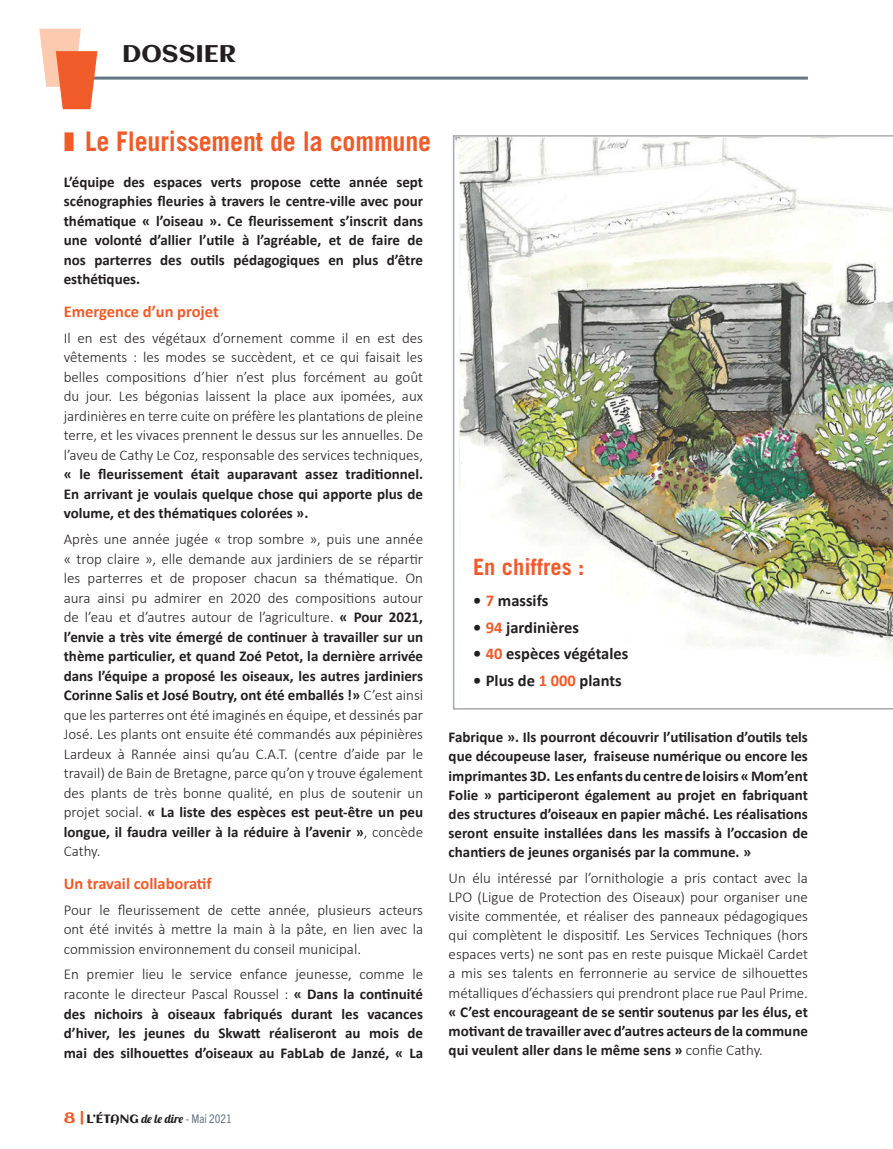
<style>
.page{position:relative;width:893px;height:1149px;background:#fff}
.page>*{position:absolute;margin:0;border:0;box-sizing:border-box;transform-origin:0 0}
.t1{font:700 27px "Trade Gothic";letter-spacing:-.005em;color:#f15a29;scale:.96 1}
.t2{font:24px "Aclonica";color:#231f20}
.titre{font:700 22.5px "Trade Gothic";color:#f15a29}
.texte{font:700 16.5px "Calibri";color:#231f20}
.sous_titre{font:700 16.5px "Calibri";color:#f15a29}
.texte-2{font:300 15px/19.5px "Calibri";color:#231f20;text-align:justify}
.texte-3{font:700 15px/19.5px "Calibri";color:#231f20;text-align:justify}
.t3{font:12px "Lobster 1.4";color:#231f20}
.s1{font-weight:700}
.s2{font-weight:300}
.s3{color:#f15a29}
.s4{font-family:"Aclonica";font-size:15px;color:#f15a29}
.s5{font-family:"Aclonica"}
.s6{font-family:"Trade Gothic Next LT Pro";font-stretch:condensed;color:#647883}
</style>
<div class="page">
<hr style="left:85px;top:77px;width:723px;height:3px;background:#647883">
<svg style="left:39px;top:29px;width:58px;height:80px"></svg>
<img style="left:453px;top:135px;width:440px;height:574px">
<h2 class="t2" style="left:122px;top:37px;width:115px">DOSSIER</h2>
<p class="t1" style="left:64px;top:125px;width:384px">❚ Le Fleurissement de la commune</p>
<p class="texte-3" style="left:64px;top:171px;width:361px">L’équipe des espaces verts propose cette année sept scénographies fleuries à travers le centre-ville avec pour thématique « l’oiseau ». Ce fleurissement s’inscrit dans une volonté d’allier l’utile à l’agréable, et de faire de nos parterres des outils pédagogiques en plus d’être esthétiques.</p>
<p class="sous_titre" style="left:64px;top:301px;width:156px">Emergence d’un projet</p>
<p class="texte-2" style="left:64px;top:327px;width:361px">Il en est des végétaux d’ornement comme il en est des vêtements : les modes se succèdent, et ce qui faisait les belles compositions d’hier n’est plus forcément au goût du jour. Les bégonias laissent la place aux ipomées, aux jardinières en terre cuite on préfère les plantations de pleine terre, et les vivaces prennent le dessus sur les annuelles. De l’aveu de Cathy Le Coz, responsable des services techniques, <span class="s1">« le fleurissement était auparavant assez traditionnel.<br>En arrivant je voulais quelque chose qui apporte plus de volume, et des thématiques colorées ».</span></p>
<p class="texte-2" style="left:64px;top:529px;width:361px">Après une année jugée « trop sombre », puis une année « trop claire », elle demande aux jardiniers de se répartir les parterres et de proposer chacun sa thématique. On aura ainsi pu admirer en 2020 des compositions autour de l’eau et d’autres autour de l’agriculture. <span class="s1">« Pour 2021, l’envie a très vite émergé de continuer à travailler sur un thème particulier, et quand Zoé Petot, la dernière arrivée dans l’équipe a proposé les oiseaux, les autres jardiniers Corinne Salis et José Boutry, ont été emballés !»</span> C’est ainsi que les parterres ont été imaginés en équipe, et dessinés par José. Les plants ont ensuite été commandés aux pépinières Lardeux à Rannée ainsi qu’au C.A.T. (centre d’aide par le travail) de Bain de Bretagne, parce qu’on y trouve également des plants de très bonne qualité, en plus de soutenir un projet social. <span class="s1">« La liste des espèces est peut-être un peu longue, il faudra veiller à la réduire à l’avenir »</span>, concède Cathy.</p>
<p class="sous_titre" style="left:64px;top:872px;width:150px">Un travail collaboratif</p>
<p class="texte-2" style="left:64px;top:899px;width:361px">Pour le fleurissement de cette année, plusieurs acteurs ont été invités à mettre la main à la pâte, en lien avec la commission environnement du conseil municipal.</p>
<p class="texte-3" style="left:64px;top:963px;width:361px"><span class="s2">En premier lieu le service enfance jeunesse, comme le raconte le directeur Pascal Roussel :</span> « Dans la continuité des nichoirs à oiseaux fabriqués durant les vacances d’hiver, les jeunes du Skwatt réaliseront au mois de mai des silhouettes d’oiseaux au FabLab de Janzé, « La</p>
<p class="titre" style="left:473px;top:552px;width:113px">En chiffres :</p>
<p class="texte" style="left:473px;top:590px;width:77px">• <span class="s3">7</span> massifs</p>
<p class="texte" style="left:473px;top:616px;width:107px">• <span class="s3">94</span> jardinières</p>
<p class="texte" style="left:473px;top:643px;width:157px">• <span class="s3">40</span> espèces végétales</p>
<p class="texte" style="left:473px;top:670px;width:150px">• Plus de <span class="s3">1 000</span> plants</p>
<p class="texte-3" style="left:449px;top:726px;width:361px">Fabrique ». Ils pourront découvrir l’utilisation d’outils tels que découpeuse laser, fraiseuse numérique ou encore les imprimantes 3D. Les enfants du centre de loisirs «Mom’ent Folie » participeront également au projet en fabriquant des structures d’oiseaux en papier mâché. Les réalisations seront ensuite installées dans les massifs à l’occasion de chantiers de jeunes organisés par la commune. »</p>
<p class="texte-2" style="left:449px;top:867px;width:361px">Un élu intéressé par l’ornithologie a pris contact avec la LPO (Ligue de Protection des Oiseaux) pour organiser une visite commentée, et réaliser des panneaux pédagogiques qui complètent le dispositif. Les Services Techniques (hors espaces verts) ne sont pas en reste puisque Mickaël Cardet a mis ses talents en ferronnerie au service de silhouettes métalliques d’échassiers qui prendront place rue Paul Prime. <span class="s1">« C’est encourageant de se sentir soutenus par les élus, et motivant de travailler avec d’autres acteurs de la commune qui veulent aller dans le même sens »</span> confie Cathy.</p>
<p class="t3" style="left:64px;top:1110px;width:170px"><span class="s4">8 |</span> <span class="s5">L’ÉTANG</span> de le dire <span class="s6">- Mai 2021</span></p>
</div>
